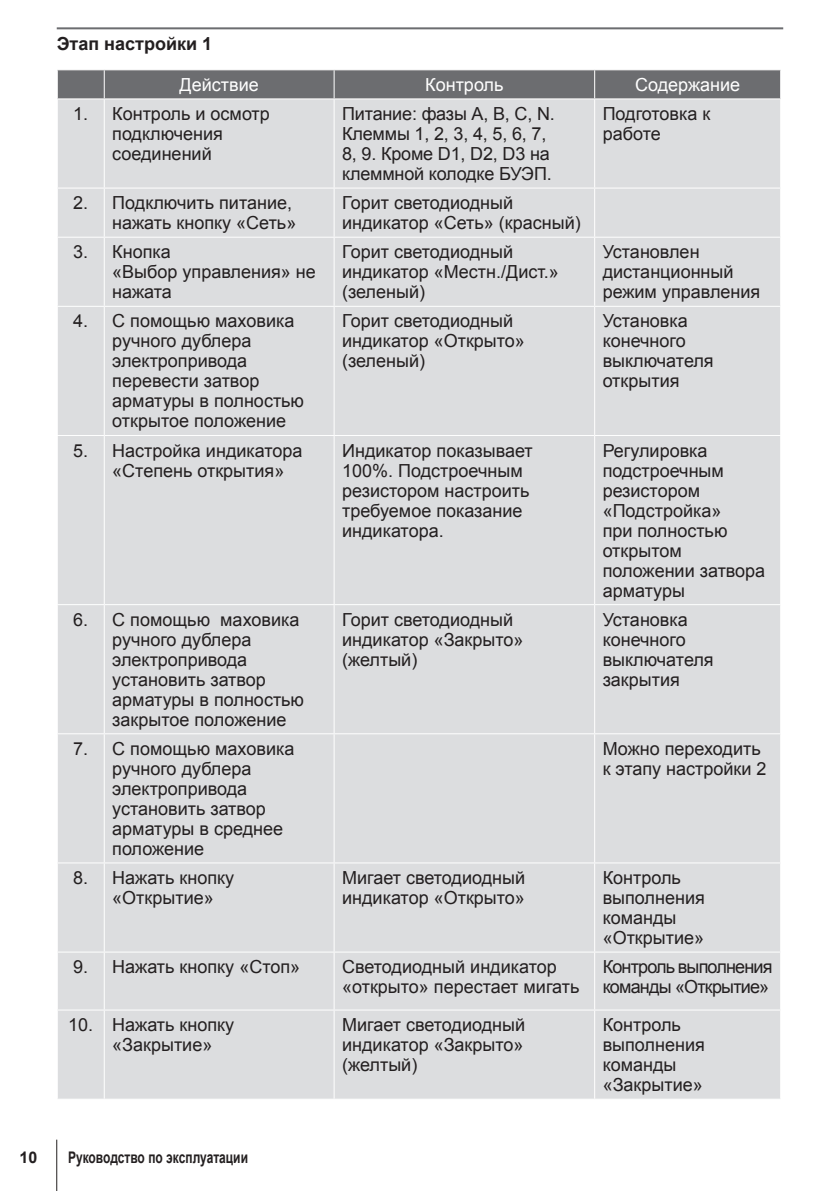
<style>
.page{position:relative;width:840px;height:1191px;background:#fff}
.page>*{position:absolute;margin:0;border:0;box-sizing:border-box;transform-origin:0 0}
.Paragraph_Style_4{font:18px/20px "Arial";color:#231f20}
.Paragraph_Style_4-2{font:18px/20px "Arial";letter-spacing:-.045em;color:#231f20}
.table2{font:18px "Arial";color:#fff}
.Paragraph_Style_4-3{font:700 18px "Arial";color:#231f20}
.t1{font:700 16px "Arial";color:#231f20;scale:.75 1}
.t2{font:700 16px "Arial";color:#231f20}
</style>
<div class="page">
<hr style="left:56px;top:1139px;width:1px;height:52px;background:#231f20">
<hr style="left:57px;top:27px;width:725px;height:2px;background:#6c6d70">
<div style="left:58px;top:99px;width:721px;height:999px;background:#dcdddf"></div>
<div style="left:57px;top:70px;width:723px;height:28px;background:#6c6d70"></div>
<hr style="left:104px;top:99px;width:1px;height:89px;background:#fff">
<hr style="left:333px;top:99px;width:1px;height:89px;background:#fff">
<hr style="left:594px;top:99px;width:1px;height:89px;background:#fff">
<hr style="left:57px;top:188px;width:47px;height:1px;background:#fff">
<hr style="left:104px;top:188px;width:230px;height:1px;background:#fff">
<hr style="left:104px;top:189px;width:1px;height:48px;background:#fff">
<hr style="left:334px;top:188px;width:260px;height:1px;background:#fff">
<hr style="left:333px;top:189px;width:1px;height:48px;background:#fff">
<hr style="left:594px;top:188px;width:186px;height:1px;background:#fff">
<hr style="left:594px;top:189px;width:1px;height:48px;background:#fff">
<hr style="left:57px;top:237px;width:47px;height:1px;background:#fff">
<hr style="left:104px;top:237px;width:230px;height:1px;background:#fff">
<hr style="left:104px;top:238px;width:1px;height:68px;background:#fff">
<hr style="left:334px;top:237px;width:260px;height:1px;background:#fff">
<hr style="left:333px;top:238px;width:1px;height:68px;background:#fff">
<hr style="left:594px;top:237px;width:186px;height:1px;background:#fff">
<hr style="left:594px;top:238px;width:1px;height:68px;background:#fff">
<hr style="left:57px;top:306px;width:47px;height:1px;background:#fff">
<hr style="left:104px;top:306px;width:230px;height:1px;background:#fff">
<hr style="left:104px;top:307px;width:1px;height:128px;background:#fff">
<hr style="left:334px;top:306px;width:260px;height:1px;background:#fff">
<hr style="left:333px;top:307px;width:1px;height:128px;background:#fff">
<hr style="left:594px;top:306px;width:186px;height:1px;background:#fff">
<hr style="left:594px;top:307px;width:1px;height:128px;background:#fff">
<hr style="left:57px;top:435px;width:47px;height:1px;background:#fff">
<hr style="left:104px;top:435px;width:230px;height:1px;background:#fff">
<hr style="left:104px;top:436px;width:1px;height:168px;background:#fff">
<hr style="left:334px;top:435px;width:260px;height:1px;background:#fff">
<hr style="left:333px;top:436px;width:1px;height:168px;background:#fff">
<hr style="left:594px;top:435px;width:186px;height:1px;background:#fff">
<hr style="left:594px;top:436px;width:1px;height:168px;background:#fff">
<hr style="left:57px;top:604px;width:47px;height:1px;background:#fff">
<hr style="left:104px;top:604px;width:230px;height:1px;background:#fff">
<hr style="left:104px;top:605px;width:1px;height:128px;background:#fff">
<hr style="left:334px;top:604px;width:260px;height:1px;background:#fff">
<hr style="left:333px;top:605px;width:1px;height:128px;background:#fff">
<hr style="left:594px;top:604px;width:186px;height:1px;background:#fff">
<hr style="left:594px;top:605px;width:1px;height:128px;background:#fff">
<hr style="left:57px;top:733px;width:47px;height:1px;background:#fff">
<hr style="left:104px;top:733px;width:230px;height:1px;background:#fff">
<hr style="left:104px;top:734px;width:1px;height:128px;background:#fff">
<hr style="left:334px;top:733px;width:260px;height:1px;background:#fff">
<hr style="left:333px;top:734px;width:1px;height:128px;background:#fff">
<hr style="left:594px;top:733px;width:186px;height:1px;background:#fff">
<hr style="left:594px;top:734px;width:1px;height:128px;background:#fff">
<hr style="left:57px;top:862px;width:47px;height:1px;background:#fff">
<hr style="left:104px;top:862px;width:230px;height:1px;background:#fff">
<hr style="left:104px;top:863px;width:1px;height:88px;background:#fff">
<hr style="left:334px;top:862px;width:260px;height:1px;background:#fff">
<hr style="left:333px;top:863px;width:1px;height:88px;background:#fff">
<hr style="left:594px;top:862px;width:186px;height:1px;background:#fff">
<hr style="left:594px;top:863px;width:1px;height:88px;background:#fff">
<hr style="left:57px;top:951px;width:47px;height:1px;background:#fff">
<hr style="left:104px;top:951px;width:230px;height:1px;background:#fff">
<hr style="left:104px;top:952px;width:1px;height:57px;background:#fff">
<hr style="left:334px;top:951px;width:260px;height:1px;background:#fff">
<hr style="left:333px;top:952px;width:1px;height:57px;background:#fff">
<hr style="left:594px;top:951px;width:186px;height:1px;background:#fff">
<hr style="left:594px;top:952px;width:1px;height:57px;background:#fff">
<hr style="left:57px;top:1009px;width:47px;height:1px;background:#fff">
<hr style="left:104px;top:1009px;width:230px;height:1px;background:#fff">
<hr style="left:104px;top:1010px;width:1px;height:88px;background:#fff">
<hr style="left:334px;top:1009px;width:260px;height:1px;background:#fff">
<hr style="left:333px;top:1010px;width:1px;height:88px;background:#fff">
<hr style="left:594px;top:1009px;width:186px;height:1px;background:#fff">
<hr style="left:594px;top:1010px;width:1px;height:88px;background:#fff">
<p class="Paragraph_Style_4-3" style="left:57px;top:32px;width:157px">Этап настройки 1</p>
<p class="table2" style="left:179px;top:73px;width:81px">Действие</p>
<p class="table2" style="left:425px;top:73px;width:80px">Контроль</p>
<p class="table2" style="left:634px;top:73px;width:107px">Содержание</p>
<p class="Paragraph_Style_4" style="left:73px;top:104px;width:17px">1.</p>
<p class="Paragraph_Style_4" style="left:112px;top:104px;width:159px">Контроль и осмотр подключения соединений</p>
<p class="Paragraph_Style_4" style="left:342px;top:104px;width:214px">Питание: фазы А, B, C, N.<br>Клеммы 1, 2, 3, 4, 5, 6, 7,<br>8, 9. Кроме D1, D2, D3 на клеммной колодке БУЭП.</p>
<p class="Paragraph_Style_4" style="left:602px;top:104px;width:109px">Подготовка к работе</p>
<p class="Paragraph_Style_4" style="left:73px;top:193px;width:17px">2.</p>
<p class="Paragraph_Style_4" style="left:112px;top:193px;width:185px">Подключить питание, нажать кнопку «Сеть»</p>
<p class="Paragraph_Style_4" style="left:342px;top:193px;width:240px">Горит светодиодный индикатор «Сеть» (красный)</p>
<p class="Paragraph_Style_4" style="left:73px;top:242px;width:17px">3.</p>
<p class="Paragraph_Style_4" style="left:112px;top:242px;width:205px">Кнопка<br>«Выбор управления» не нажата</p>
<p class="Paragraph_Style_4" style="left:342px;top:242px;width:218px">Горит светодиодный индикатор «Местн./Дист.» (зеленый)</p>
<p class="Paragraph_Style_4" style="left:602px;top:242px;width:159px">Установлен дистанционный режим управления</p>
<p class="Paragraph_Style_4" style="left:73px;top:311px;width:17px">4.</p>
<p class="Paragraph_Style_4" style="left:112px;top:311px;width:193px">С помощью маховика ручного дублера электропривода перевести затвор арматуры в полностью открытое положение</p>
<p class="Paragraph_Style_4" style="left:342px;top:311px;width:184px">Горит светодиодный индикатор «Открыто» (зеленый)</p>
<p class="Paragraph_Style_4" style="left:602px;top:311px;width:112px">Установка конечного выключателя открытия</p>
<p class="Paragraph_Style_4" style="left:73px;top:440px;width:17px">5.</p>
<p class="Paragraph_Style_4" style="left:112px;top:440px;width:192px">Настройка индикатора «Степень открытия»</p>
<p class="Paragraph_Style_4" style="left:342px;top:440px;width:192px">Индикатор показывает<br>100%. Подстроечным резистором настроить требуемое показание индикатора.</p>
<p class="Paragraph_Style_4" style="left:602px;top:440px;width:164px">Регулировка подстроечным резистором «Подстройка»<br>при полностью открытом положении затвора арматуры</p>
<p class="Paragraph_Style_4" style="left:73px;top:609px;width:17px">6.</p>
<p class="Paragraph_Style_4" style="left:112px;top:609px;width:193px">С помощью маховика ручного дублера электропривода установить затвор арматуры в полностью закрытое положение</p>
<p class="Paragraph_Style_4" style="left:342px;top:609px;width:183px">Горит светодиодный индикатор «Закрыто» (желтый)</p>
<p class="Paragraph_Style_4" style="left:602px;top:609px;width:112px">Установка конечного выключателя закрытия</p>
<p class="Paragraph_Style_4" style="left:73px;top:739px;width:17px">7.</p>
<p class="Paragraph_Style_4" style="left:112px;top:739px;width:183px">С помощью маховика ручного дублера электропривода установить затвор арматуры в среднее положение</p>
<p class="Paragraph_Style_4" style="left:602px;top:739px;width:165px">Можно переходить к этапу настройки 2</p>
<p class="Paragraph_Style_4" style="left:73px;top:868px;width:17px">8.</p>
<p class="Paragraph_Style_4" style="left:112px;top:868px;width:123px">Нажать кнопку «Oткрытие»</p>
<p class="Paragraph_Style_4" style="left:342px;top:868px;width:184px">Мигает светодиодный индикатор «Oткрыто»</p>
<p class="Paragraph_Style_4" style="left:602px;top:868px;width:104px">Контроль выполнения команды «Открытие»</p>
<p class="Paragraph_Style_4" style="left:73px;top:957px;width:17px">9.</p>
<p class="Paragraph_Style_4" style="left:112px;top:957px;width:189px">Нажать кнопку «Стоп»</p>
<p class="Paragraph_Style_4" style="left:342px;top:957px;width:239px">Светодиодный индикатор «открыто» перестает мигать</p>
<p class="Paragraph_Style_4-2" style="left:602px;top:957px;width:171px">Контроль выполнения команды «Открытие»</p>
<p class="Paragraph_Style_4" style="left:68px;top:1015px;width:27px">10.</p>
<p class="Paragraph_Style_4" style="left:112px;top:1015px;width:123px">Нажать кнопку «Закрытие»</p>
<p class="Paragraph_Style_4" style="left:342px;top:1015px;width:184px;text-align:justify">Мигает светодиодный индикатор «Закрыто» (желтый)</p>
<p class="Paragraph_Style_4" style="left:602px;top:1015px;width:104px">Контроль выполнения команды «Закрытие»</p>
<p class="t2" style="left:19px;top:1146px;width:19px">10</p>
<p class="t1" style="left:68px;top:1146px;width:241px">Руководство по эксплуатации</p>
</div>
